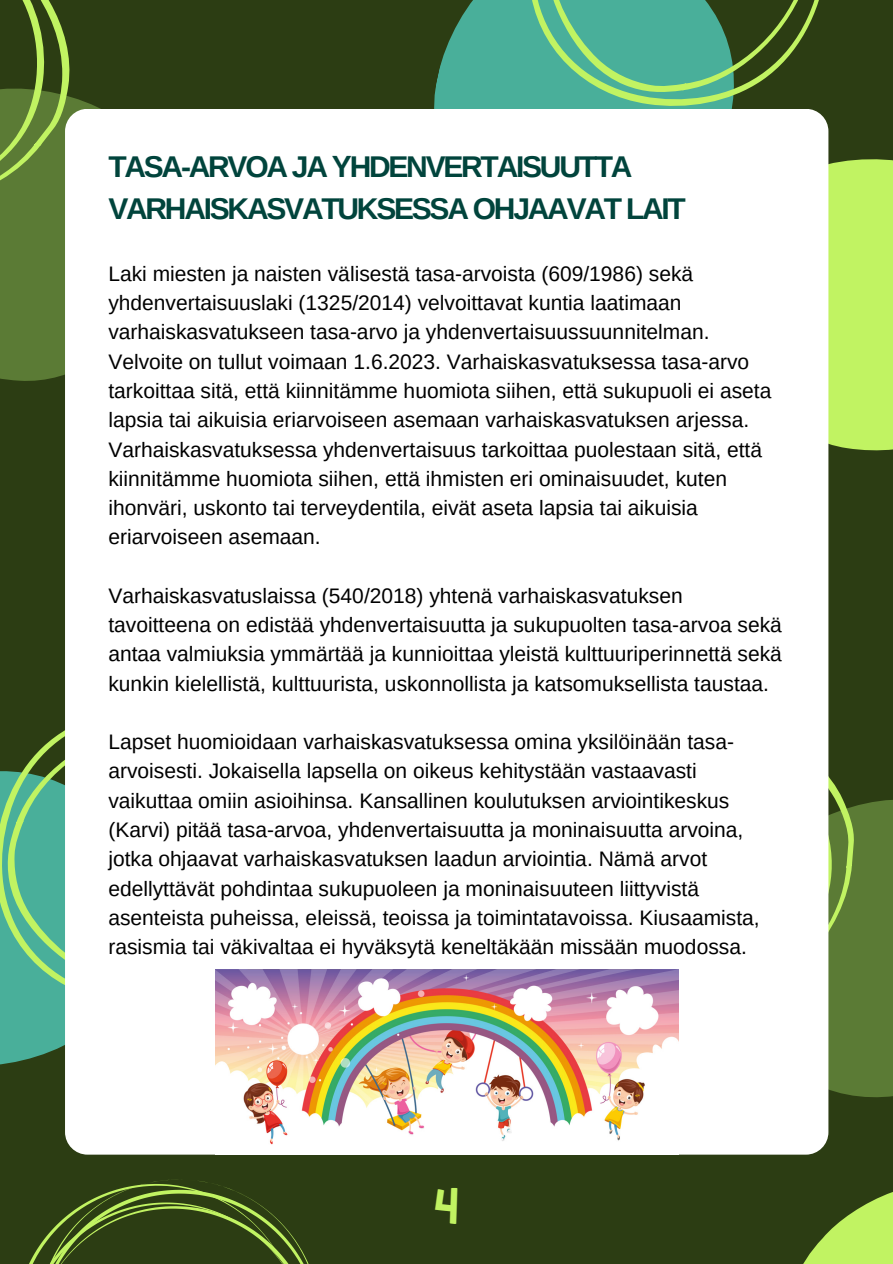
<style>
.page{position:relative;width:893px;height:1264px;background:#fff}
.page>*{position:absolute;margin:0;border:0;box-sizing:border-box;transform-origin:0 0}
.t1{font:46.5px "Luducudu";color:#c1f362}
.t2{font:700 30px/41.7px "Arimo";letter-spacing:-.075em;color:#01443c}
.t3{font:21px/29.2px "Arimo";color:#000}
</style>
<div class="page">
<div style="left:0;top:0;width:892px;height:1263px;background:#2c3d13"></div>
<div style="left:0;top:98px;width:101px;height:283px;background:#5b7b35"></div>
<svg style="left:0;top:1002px;width:65px;height:63px;background:#459f88"></svg>
<svg style="left:0;top:0;width:73px;height:213px"></svg>
<svg style="left:0;top:771px;width:65px;height:231px;background:#62bd8d"></svg>
<svg style="left:6px;top:730px;width:59px;height:264px;background:#58a97c"></svg>
<svg style="left:659px;top:1077px;width:233px;height:78px"></svg>
<svg style="left:716px;top:1117px;width:176px;height:146px"></svg>
<svg style="left:828px;top:675px;width:62px;height:385px;fill:#5b7b35"></svg>
<svg style="left:434px;top:0;width:68px;height:109px;fill:#49af9a"></svg>
<svg style="left:828px;top:136px;width:64px;height:352px;fill:#c1f362"></svg>
<svg style="left:502px;top:0;width:327px;height:136px"></svg>
<svg style="left:513px;top:0;width:316px;height:122px"></svg>
<div style="left:65px;top:109px;width:763px;height:1045px;background:#fff;border-radius:23px"></div>
<svg style="left:29px;top:1179px;width:279px;height:84px"></svg>
<img style="left:215px;top:969px;width:463px;height:176px">
<p class="t2" style="left:108px;top:146px;width:579px">TASA-ARVOA JA YHDENVERTAISUUTTA<br>VARHAISKASVATUKSESSA OHJAAVAT LAIT</p>
<h1 class="t3" style="left:108px;top:259px;width:664px">Laki miesten ja naisten välisestä tasa-arvoista (609/1986) sekä yhdenvertaisuuslaki (1325/2014) velvoittavat kuntia laatimaan varhaiskasvatukseen tasa-arvo ja yhdenvertaisuussuunnitelman.<br>Velvoite on tullut voimaan 1.6.2023. Varhaiskasvatuksessa tasa-arvo tarkoittaa sitä, että kiinnitämme huomiota siihen, että sukupuoli ei aseta lapsia tai aikuisia eriarvoiseen asemaan varhaiskasvatuksen arjessa.<br>Varhaiskasvatuksessa yhdenvertaisuus tarkoittaa puolestaan sitä, että kiinnitämme huomiota siihen, että ihmisten eri ominaisuudet, kuten ihonväri, uskonto tai terveydentila, eivät aseta lapsia tai aikuisia eriarvoiseen asemaan.</h1>
<p class="t3" style="left:108px;top:581px;width:675px">Varhaiskasvatuslaissa (540/2018) yhtenä varhaiskasvatuksen tavoitteena on edistää yhdenvertaisuutta ja sukupuolten tasa-arvoa sekä antaa valmiuksia ymmärtää ja kunnioittaa yleistä kulttuuriperinnettä sekä kunkin kielellistä, kulttuurista, uskonnollista ja katsomuksellista taustaa.</p>
<p class="t3" style="left:108px;top:727px;width:652px">Lapset huomioidaan varhaiskasvatuksessa omina yksilöinään tasa&shy;arvoisesti. Jokaisella lapsella on oikeus kehitystään vastaavasti vaikuttaa omiin asioihinsa. Kansallinen koulutuksen arviointikeskus (Karvi) pitää tasa-arvoa, yhdenvertaisuutta ja moninaisuutta arvoina, jotka ohjaavat varhaiskasvatuksen laadun arviointia. Nämä arvot edellyttävät pohdintaa sukupuoleen ja moninaisuuteen liittyvistä asenteista puheissa, eleissä, teoissa ja toimintatavoissa. Kiusaamista, rasismia tai väkivaltaa ei hyväksytä keneltäkään missään muodossa.</p>
<p class="t1" style="left:435px;top:1166px;width:25px">4</p>
</div>
